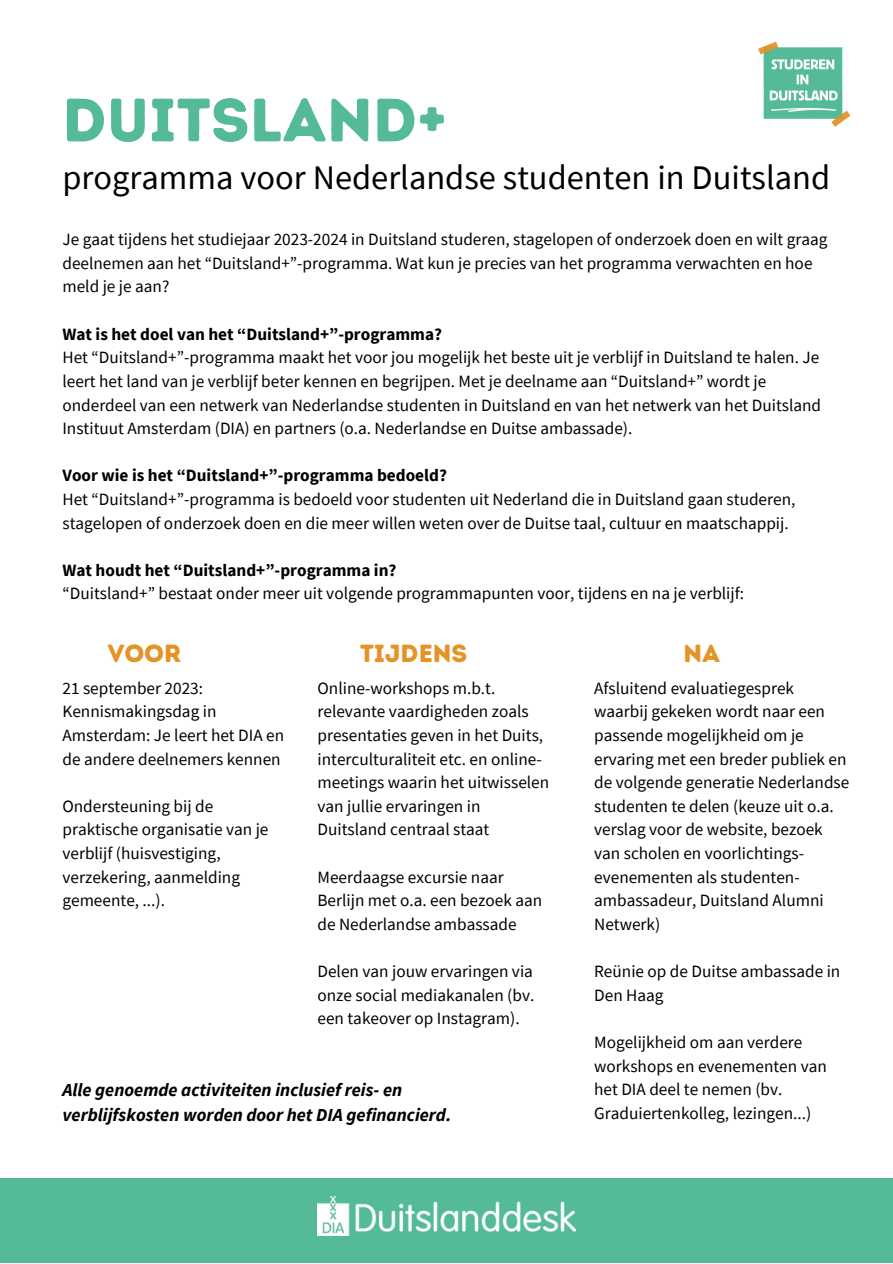
<style>
.page{position:relative;width:893px;height:1264px;background:#fff}
.page>*{position:absolute;margin:0;border:0;box-sizing:border-box;transform-origin:0 0}
.t1{font:61.05px "Intro Rust Base";color:#55bb96}
.t2{font:34.5px "Source Sans Pro";color:#000}
.t3{font:24.75px "Intro Rust Base";color:#e59227}
.t4{font:italic 700 18.3px/25px "Source Sans Pro";color:#000}
.t5{font:17.25px/23.5px "Source Sans Pro";color:#000}
.t6{font:700 17.25px "Source Sans Pro";color:#000}
</style>
<div class="page">
<div style="left:0;top:1178px;width:892px;height:84px;background:#55bb96"></div>
<img style="left:317px;top:1196px;width:258px;height:39px">
<img style="left:758px;top:41px;width:92px;height:87px">
<p class="t1" style="left:62px;top:83px;width:385px">DUITSLAND+</p>
<p class="t2" style="left:62px;top:155px;width:769px">programma voor Nederlandse studenten in Duitsland</p>
<p class="t5" style="left:62px;top:227px;width:766px">Je gaat tijdens het studiejaar 2023-2024 in Duitsland studeren, stagelopen of onderzoek doen en wilt graag deelnemen aan het “Duitsland+”-programma. Wat kun je precies van het programma verwachten en hoe meld je je aan?</p>
<p class="t6" style="left:62px;top:323px;width:381px">Wat is het doel van het “Duitsland+”-programma?</p>
<p class="t5" style="left:62px;top:345px;width:760px">Het “Duitsland+”-programma maakt het voor jou mogelijk het beste uit je verblijf in Duitsland te halen. Je leert het land van je verblijf beter kennen en begrijpen. Met je deelname aan “Duitsland+” wordt je onderdeel van een netwerk van Nederlandse studenten in Duitsland en van het netwerk van het Duitsland Instituut Amsterdam (DIA) en partners (o.a. Nederlandse en Duitse ambassade).</p>
<p class="t6" style="left:62px;top:464px;width:386px">Voor wie is het “Duitsland+”-programma bedoeld?</p>
<p class="t5" style="left:62px;top:487px;width:734px">Het “Duitsland+”-programma is bedoeld voor studenten uit Nederland die in Duitsland gaan studeren, stagelopen of onderzoek doen en die meer willen weten over de Duitse taal, cultuur en maatschappij.</p>
<p class="t6" style="left:62px;top:559px;width:335px">Wat houdt het “Duitsland+”-programma in?</p>
<p class="t5" style="left:62px;top:581px;width:683px">“Duitsland+” bestaat onder meer uit volgende programmapunten voor, tijdens en na je verblijf:</p>
<p class="t3" style="left:108px;top:638px;width:75px">VOOR</p>
<p class="t3" style="left:360px;top:638px;width:109px">TIJDENS</p>
<p class="t3" style="left:683px;top:638px;width:38px">NA</p>
<p class="t5" style="left:62px;top:675px;width:223px">21 september 2023:<br>Kennismakingsdag in<br>Amsterdam: Je leert het DIA en de andere deelnemers kennen</p>
<p class="t5" style="left:62px;top:794px;width:207px">Ondersteuning bij de praktische organisatie van je verblijf (huisvestiging, verzekering, aanmelding gemeente, ...).</p>
<p class="t5" style="left:317px;top:675px;width:233px">Online-workshops m.b.t. relevante vaardigheden zoals presentaties geven in het Duits, interculturaliteit etc. en online&shy;meetings waarin het uitwisselen van jullie ervaringen in<br>Duitsland centraal staat</p>
<p class="t5" style="left:317px;top:864px;width:226px">Meerdaagse excursie naar<br>Berlijn met o.a. een bezoek aan de Nederlandse ambassade</p>
<p class="t5" style="left:317px;top:959px;width:218px;text-align:justify">Delen van jouw ervaringen via onze social mediakanalen (bv. een takeover op Instagram).</p>
<p class="t4" style="left:62px;top:1076px;width:390px">Alle genoemde activiteiten inclusief reis- en verblijfskosten worden door het DIA gefinancierd.</p>
<p class="t5" style="left:594px;top:675px;width:257px">Afsluitend evaluatiegesprek waarbij gekeken wordt naar een passende mogelijkheid om je ervaring met een breder publiek en de volgende generatie Nederlandse studenten te delen (keuze uit o.a. verslag voor de website, bezoek van scholen en voorlichtings&shy;evenementen als studenten&shy;ambassadeur, Duitsland Alumni<br>Netwerk)</p>
<p class="t5" style="left:594px;top:959px;width:248px">Reünie op de Duitse ambassade in<br>Den Haag</p>
<p class="t5" style="left:594px;top:1030px;width:234px">Mogelijkheid om aan verdere workshops en evenementen van het DIA deel te nemen (bv.<br>Graduiertenkolleg, lezingen...)</p>
</div>
